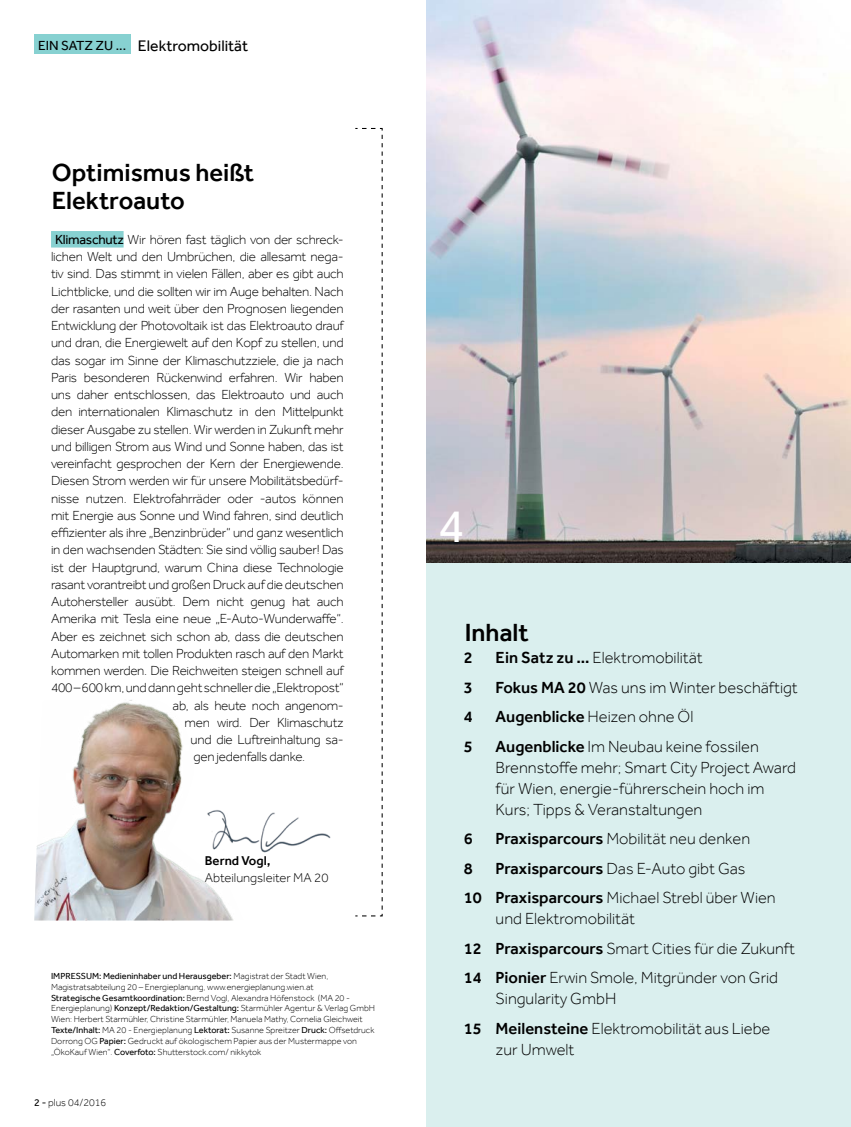
<style>
.page{position:relative;width:851px;height:1127px;background:#fff}
.page>*{position:absolute;margin:0;border:0;box-sizing:border-box;transform-origin:0 0}
.t1{font:48.6px "Effra";color:#fff}
.t2{font:500 25.5px/28.5px "Effra";color:#000}
.t3{font:300 16.5px/29.5px "Effra";color:#000}
.t4{font:500 16.5px "Effra";color:#000}
.t5{font:15.75px "Effra";color:#000}
.t6{font:300 13.5px "Effra";letter-spacing:-.02em;color:#000}
.t7{font:300 13.05px "Effra";color:#000}
.t8{font:500 13.05px "Effra";color:#000}
.t9{font:300 10.5px "Effra";color:#000}
.t10{font:300 9px/10.8px "Effra";color:#000}
.s1{font-size:13.5px}
.s2{font-weight:400}
.s3{font-weight:500}
</style>
<div class="page">
<img style="left:426px;top:0;width:424px;height:563px">
<hr style="left:850px;top:563px;width:1px;height:564px;background:#e5f4f3">
<div style="left:426px;top:563px;width:424px;height:564px;background:#daefee"></div>
<div style="left:51px;top:231px;width:73px;height:17px;background:#87d1d1"></div>
<svg style="left:355px;top:127px;width:28px;height:790px"></svg>
<div style="left:34px;top:35px;width:96px;height:19px;background:#87d1d1"></div>
<img style="left:245px;top:812px;width:86px;height:41px">
<img style="left:34px;top:700px;width:211px;height:220px">
<p class="t5" style="left:38px;top:36px;width:211px"><span class="s1">Ein Satz zu ...</span> Elektromobilität</p>
<h2 class="t2" style="left:52px;top:158px;width:204px">Optimismus heißt<br>Elektroauto</h2>
<p class="t6" style="left:55px;top:232px;width:290px"><span class="s2">Klimaschutz</span> Wir hören fast täglich von der schreck-</p>
<p class="t6" style="left:51px;top:249px;width:294px">lichen Welt und den Umbrüchen, die allesamt nega-</p>
<p class="t6" style="left:51px;top:266px;width:294px">tiv sind. Das stimmt in vielen Fällen, aber es gibt auch</p>
<p class="t6" style="left:51px;top:283px;width:294px">Lichtblicke, und die sollten wir im Auge behalten. Nach</p>
<p class="t6" style="left:51px;top:301px;width:294px">der rasanten und weit über den Prognosen liegenden</p>
<p class="t6" style="left:51px;top:318px;width:294px">Entwicklung der Photovoltaik ist das Elektroauto drauf</p>
<p class="t6" style="left:51px;top:335px;width:294px">und dran, die Energiewelt auf den Kopf zu stellen, und</p>
<p class="t6" style="left:51px;top:352px;width:294px">das sogar im Sinne der Klimaschutzziele, die ja nach</p>
<p class="t6" style="left:51px;top:370px;width:294px">Paris besonderen Rückenwind erfahren. Wir haben</p>
<p class="t6" style="left:51px;top:387px;width:294px">uns daher entschlossen, das Elektroauto und auch</p>
<p class="t6" style="left:51px;top:404px;width:294px">den internationalen Klimaschutz in den Mittelpunkt</p>
<p class="t6" style="left:51px;top:421px;width:294px">dieser Ausgabe zu stellen. Wir werden in Zukunft mehr</p>
<p class="t6" style="left:51px;top:439px;width:294px">und billigen Strom aus Wind und Sonne haben, das ist</p>
<p class="t6" style="left:51px;top:456px;width:294px">vereinfacht gesprochen der Kern der Energiewende.</p>
<p class="t6" style="left:51px;top:473px;width:294px">Diesen Strom werden wir für unsere Mobilitätsbedürf-</p>
<p class="t6" style="left:51px;top:490px;width:294px">nisse nutzen. Elektrofahrräder oder -autos können</p>
<p class="t6" style="left:51px;top:508px;width:294px">mit Energie aus Sonne und Wind fahren, sind deutlich</p>
<p class="t6" style="left:51px;top:525px;width:294px">effizienter als ihre „Benzinbrüder“ und ganz wesentlich</p>
<p class="t6" style="left:51px;top:542px;width:294px">in den wachsenden Städten: Sie sind völlig sauber! Das</p>
<p class="t6" style="left:51px;top:559px;width:294px">ist der Hauptgrund, warum China diese Technologie</p>
<p class="t6" style="left:51px;top:577px;width:294px">rasant vorantreibt und großen Druck auf die deutschen</p>
<p class="t6" style="left:51px;top:594px;width:294px">Autohersteller ausübt. Dem nicht genug hat auch</p>
<p class="t6" style="left:51px;top:611px;width:294px">Amerika mit Tesla eine neue „E-Auto-Wunderwaffe“.</p>
<p class="t6" style="left:51px;top:628px;width:294px">Aber es zeichnet sich schon ab, dass die deutschen</p>
<p class="t6" style="left:51px;top:646px;width:294px">Automarken mit tollen Produkten rasch auf den Markt</p>
<p class="t6" style="left:51px;top:663px;width:294px">kommen werden. Die Reichweiten steigen schnell auf</p>
<p class="t6" style="left:51px;top:680px;width:294px">400–600km, und dann geht schneller die „Elektropost“</p>
<p class="t6" style="left:173px;top:697px;width:173px">ab, als heute noch angenom-</p>
<p class="t6" style="left:185px;top:715px;width:161px">men wird. Der Klimaschutz</p>
<p class="t6" style="left:191px;top:732px;width:154px">und die Luftreinhaltung sa-</p>
<p class="t6" style="left:194px;top:749px;width:113px">gen jedenfalls danke.</p>
<p class="t8" style="left:205px;top:853px;width:67px">Bernd Vogl,</p>
<p class="t7" style="left:205px;top:870px;width:125px">Abteilungsleiter MA 20</p>
<p class="t10" style="left:51px;top:970px;width:325px"><span class="s2">Impressum: Medieninhaber und Herausgeber:</span> Magistrat der Stadt Wien, Magistratsabteilung 20 – Energieplanung, www.energieplanung.wien.at<br><span class="s2">Strategische Gesamtkoordination:</span> Bernd Vogl, Alexandra Höfenstock (MA 20 - Energieplanung) <span class="s2">Konzept/Redaktion/Gestaltung:</span> Starmühler Agentur &amp; Verlag GmbH Wien: Herbert Starmühler, Christine Starmühler, Manuela Mathy, Cornelia Gleichweit <span class="s2">Texte/Inhalt:</span> MA 20 - Energieplanung <span class="s2">Lektorat:</span> Susanne Spreitzer <span class="s2">Druck:</span> Offsetdruck Dorrong OG <span class="s2">Papier:</span> Gedruckt auf ökologischem Papier aus der Mustermappe von „ÖkoKauf Wien“. <span class="s2">Coverfoto:</span> Shutterstock.com/ nikkytok</p>
<p class="t9" style="left:34px;top:1097px;width:74px"><span class="s2">2 -</span> plus 04/2016</p>
<h1 class="t1" style="left:438px;top:498px;width:28px">4</h1>
<h2 class="t2" style="left:464px;top:617px;width:65px">Inhalt</h2>
<p class="t4" style="left:463px;top:648px;width:10px">2</p>
<p class="t3" style="left:495px;top:643px;width:208px"><span class="s3">Ein Satz zu …</span> Elektromobilität</p>
<p class="t4" style="left:463px;top:677px;width:10px">3</p>
<p class="t3" style="left:495px;top:672px;width:303px"><span class="s3">Fokus MA 20</span> Was uns im Winter beschäftigt</p>
<p class="t4" style="left:463px;top:707px;width:10px">4</p>
<p class="t3" style="left:495px;top:702px;width:199px"><span class="s3">Augenblicke</span> Heizen ohne Öl</p>
<p class="t4" style="left:463px;top:736px;width:10px">5</p>
<p class="t3" style="left:495px;top:735px;width:302px;line-height:21px"><span class="s3">Augenblicke</span> Im Neubau keine fossilen Brennstoffe mehr; Smart City Project Award für Wien, energie-führerschein hoch im Kurs; Tipps &amp; Veranstaltungen</p>
<p class="t4" style="left:463px;top:829px;width:10px">6</p>
<p class="t3" style="left:495px;top:824px;width:256px"><span class="s3">Praxisparcours</span> Mobilität neu denken</p>
<p class="t4" style="left:463px;top:858px;width:10px">8</p>
<p class="t3" style="left:463px;top:853px;width:313px;text-align:center"><span class="s3">Praxisparcours</span> Das E-Auto gibt Gas<br><span class="s3">10 Praxisparcours</span> Michael Strebl über Wien</p>
<p class="t3" style="left:463px;top:904px;width:332px;text-indent:32px">und Elektromobilität<br><span class="s3">12 Praxisparcours</span> Smart Cities für die Zukunft<br><span class="s3">14 Pionier</span> Erwin Smole, Mitgründer von Grid</p>
<p class="t3" style="left:463px;top:984px;width:308px;text-indent:32px">Singularity GmbH<br><span class="s3">15 Meilensteine</span> Elektromobilität aus Liebe</p>
<p class="t3" style="left:495px;top:1034px;width:80px">zur Umwelt</p>
</div>
